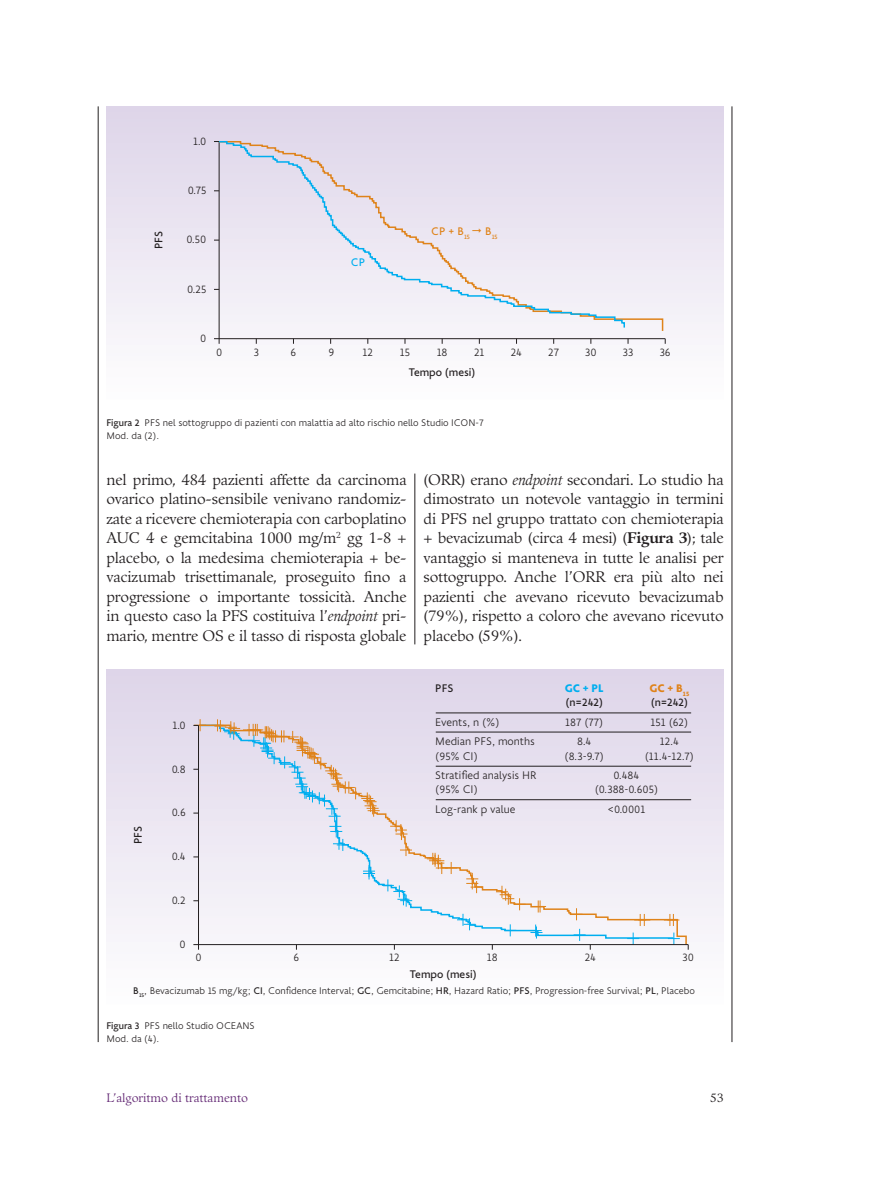
<style>
.page{position:relative;width:894px;height:1191px;background:#fff}
.page>*{position:absolute;margin:0;border:0;box-sizing:border-box;transform-origin:0 0}
.t1{font:15px/19.5px "Guardi";letter-spacing:-.01em;color:#231f20;text-align:justify}
.t2{font:300 12px "Golden Sans";color:#231f20}
.t3{font:12px "Golden Sans";color:#231f20}
.t4{font:12px "Guardi";color:#652b76}
.t5{font:12px "Golden Sans";color:#df831a}
.t6{font:700 12px "Golden Sans";color:#df831a}
.t7{font:700 12px "Golden Sans";color:#00aeef}
.t8{font:12px "Guardi";color:#231f20}
.t9{font:12px "Golden Sans";color:#00aeef}
.t10{font:300 10.5px/13.5px "Golden Sans";color:#231f20}
.t11{font:7.05px "Golden Sans";color:#df831a}
.s1{font-weight:400}
.s2{font-style:italic}
.s3{font-weight:700}
</style>
<div class="page">
<hr style="left:731px;top:106px;width:1px;height:936px;background:#231f20">
<hr style="left:98px;top:106px;width:1px;height:936px;background:#231f20">
<hr style="left:414px;top:473px;width:1px;height:171px;background:#231f20">
<div style="left:107px;top:106px;width:616px;height:298px;background:linear-gradient(to bottom,#ddd4e9,#fefefe)"></div>
<hr style="left:214px;top:338px;width:450px;height:1px;background:#231f20">
<hr style="left:219px;top:141px;width:1px;height:203px;background:#231f20">
<svg style="left:217px;top:140px;width:446px;height:192px"></svg>
<svg style="left:217px;top:140px;width:408px;height:189px"></svg>
<div style="left:107px;top:670px;width:616px;height:340px;background:linear-gradient(to bottom,#ddd4e9,#fefefe)"></div>
<hr style="left:435px;top:712px;width:255px;height:1px;background:#231f20">
<hr style="left:435px;top:732px;width:255px;height:1px;background:#231f20">
<hr style="left:435px;top:766px;width:255px;height:1px;background:#231f20">
<hr style="left:435px;top:799px;width:255px;height:1px;background:#231f20">
<svg style="left:197px;top:724px;width:490px;height:222px"></svg>
<svg style="left:390px;top:820px;width:22px;height:36px"></svg>
<svg style="left:466px;top:873px;width:16px;height:20px"></svg>
<svg style="left:495px;top:886px;width:30px;height:24px"></svg>
<svg style="left:532px;top:900px;width:13px;height:12px"></svg>
<svg style="left:570px;top:908px;width:12px;height:12px"></svg>
<svg style="left:634px;top:914px;width:16px;height:12px"></svg>
<svg style="left:663px;top:914px;width:16px;height:12px"></svg>
<svg style="left:426px;top:853px;width:31px;height:21px"></svg>
<svg style="left:193px;top:719px;width:186px;height:138px;background:#e0dce6"></svg>
<hr style="left:198px;top:725px;width:1px;height:224px;background:#231f20">
<hr style="left:193px;top:944px;width:494px;height:1px;background:#231f20">
<svg style="left:573px;top:929px;width:17px;height:20px"></svg>
<svg style="left:472px;top:228px;width:9px;height:5px"></svg>
<p class="t2" style="left:193px;top:133px;width:15px">1.0</p>
<p class="t3" style="left:150px;top:249px;width:20px;rotate:-90deg">PFS</p>
<p class="t2" style="left:188px;top:182px;width:20px">0.75</p>
<p class="t2" style="left:186px;top:231px;width:21px">0.50</p>
<p class="t2" style="left:187px;top:280px;width:21px">0.25</p>
<p class="t9" style="left:351px;top:254px;width:16px">CP</p>
<p class="t5" style="left:431px;top:223px;width:40px">CP + B<sub>15</sub></p>
<p class="t11" style="left:485px;top:232px;width:14px"><sup>B</sup>15</p>
<p class="t2" style="left:200px;top:330px;width:8px">0</p>
<p class="t2" style="left:216px;top:343px;width:8px">0</p>
<p class="t2" style="left:253px;top:343px;width:7px">3</p>
<p class="t2" style="left:290px;top:343px;width:7px">6</p>
<p class="t2" style="left:328px;top:343px;width:7px">9</p>
<p class="t2" style="left:362px;top:343px;width:12px">12</p>
<p class="t2" style="left:399px;top:343px;width:12px">15</p>
<p class="t2" style="left:436px;top:343px;width:12px">18</p>
<p class="t2" style="left:474px;top:343px;width:12px">21</p>
<p class="t2" style="left:510px;top:343px;width:13px">24</p>
<p class="t2" style="left:548px;top:343px;width:12px">27</p>
<p class="t2" style="left:584px;top:343px;width:13px">30</p>
<p class="t2" style="left:622px;top:343px;width:12px">33</p>
<p class="t2" style="left:659px;top:343px;width:13px">36</p>
<p class="t3" style="left:408px;top:363px;width:68px">Tempo (mesi)</p>
<p class="t10" style="left:106px;top:415px;width:378px"><span class="s1">Figura 2</span> PFS nel sottogruppo di pazienti con malattia ad alto rischio nello Studio ICON-7<br>Mod. da (2).</p>
<p class="t1" style="left:106px;top:470px;width:301px">nel primo, 484 pazienti affette da carcinoma ovarico platino-sensibile venivano randomiz&shy;zate a ricevere chemioterapia con carboplatino AUC 4 e gemcitabina 1000 mg/m<sup>2</sup> gg 1-8 + placebo, o la medesima chemioterapia + be&shy;vacizumab trisettimanale, proseguito fino a progressione o importante tossicità. Anche in questo caso la PFS costituiva l’<span class="s2">endpoint</span> pri&shy;mario, mentre OS e il tasso di risposta globale</p>
<p class="t1" style="left:423px;top:470px;width:301px">(ORR) erano <span class="s2">endpoint</span> secondari. Lo studio ha dimostrato un notevole vantaggio in termini di PFS nel gruppo trattato con chemioterapia + bevacizumab (circa 4 mesi) (<span class="s3">Figura 3</span>); tale vantaggio si manteneva in tutte le analisi per sottogruppo. Anche l’ORR era più alto nei pazienti che avevano ricevuto bevacizumab (79%), rispetto a coloro che avevano ricevuto placebo (59%).</p>
<p class="t3" style="left:129px;top:844px;width:20px;rotate:-90deg">PFS</p>
<p class="t2" style="left:172px;top:716px;width:15px">1.0</p>
<p class="t2" style="left:171px;top:760px;width:16px">0.8</p>
<p class="t2" style="left:172px;top:804px;width:15px">0.6</p>
<p class="t2" style="left:172px;top:848px;width:15px">0.4</p>
<p class="t2" style="left:172px;top:892px;width:15px">0.2</p>
<p class="t2" style="left:179px;top:935px;width:8px">0</p>
<p class="t3" style="left:435px;top:679px;width:20px">PFS</p>
<p class="t7" style="left:564px;top:679px;width:40px">GC + PL</p>
<p class="t6" style="left:649px;top:679px;width:41px">GC + B<sub>15</sub></p>
<p class="t3" style="left:565px;top:694px;width:39px">(n=242)</p>
<p class="t3" style="left:650px;top:694px;width:39px">(n=242)</p>
<p class="t2" style="left:435px;top:713px;width:66px">Events, n (%)</p>
<p class="t2" style="left:565px;top:713px;width:40px">187 (77)</p>
<p class="t2" style="left:650px;top:713px;width:39px">151 (62)</p>
<p class="t2" style="left:435px;top:733px;width:101px">Median PFS, months</p>
<p class="t2" style="left:576px;top:733px;width:16px">8.4</p>
<p class="t2" style="left:659px;top:733px;width:21px">12.4</p>
<p class="t2" style="left:435px;top:747px;width:44px">(95% CI)</p>
<p class="t2" style="left:564px;top:747px;width:41px">(8.3-9.7)</p>
<p class="t2" style="left:644px;top:747px;width:51px">(11.4-12.7)</p>
<p class="t2" style="left:435px;top:767px;width:103px">Stratified analysis HR</p>
<p class="t2" style="left:613px;top:767px;width:27px">0.484</p>
<p class="t2" style="left:435px;top:781px;width:44px">(95% CI)</p>
<p class="t2" style="left:594px;top:781px;width:65px">(0.388-0.605)</p>
<p class="t2" style="left:435px;top:800px;width:82px">Log-rank p value</p>
<p class="t2" style="left:607px;top:800px;width:39px">&lt;0.0001</p>
<p class="t2" style="left:195px;top:949px;width:8px">0</p>
<p class="t2" style="left:293px;top:949px;width:7px">6</p>
<p class="t2" style="left:389px;top:949px;width:12px">12</p>
<p class="t2" style="left:486px;top:949px;width:12px">18</p>
<p class="t2" style="left:584px;top:949px;width:13px">24</p>
<p class="t2" style="left:682px;top:949px;width:13px">30</p>
<p class="t10" style="left:133px;top:983px;width:563px"><span class="s1">B</span><sub>15</sub>, Bevacizumab 15 mg/kg; <span class="s1">CI</span>, Confidence Interval; <span class="s1">GC</span>, Gemcitabine; <span class="s1">HR</span>, Hazard Ratio; <span class="s1">PFS</span>, Progression-free Survival; <span class="s1">PL</span>, Placebo</p>
<p class="t3" style="left:409px;top:965px;width:68px">Tempo (mesi)</p>
<p class="t10" style="left:106px;top:1017px;width:150px"><span class="s1">Figura 3</span> PFS nello Studio OCEANS<br>Mod. da (4).</p>
<p class="t4" style="left:106px;top:1091px;width:143px">L’algoritmo di trattamento</p>
<p class="t8" style="left:710px;top:1091px;width:15px">53</p>
</div>
